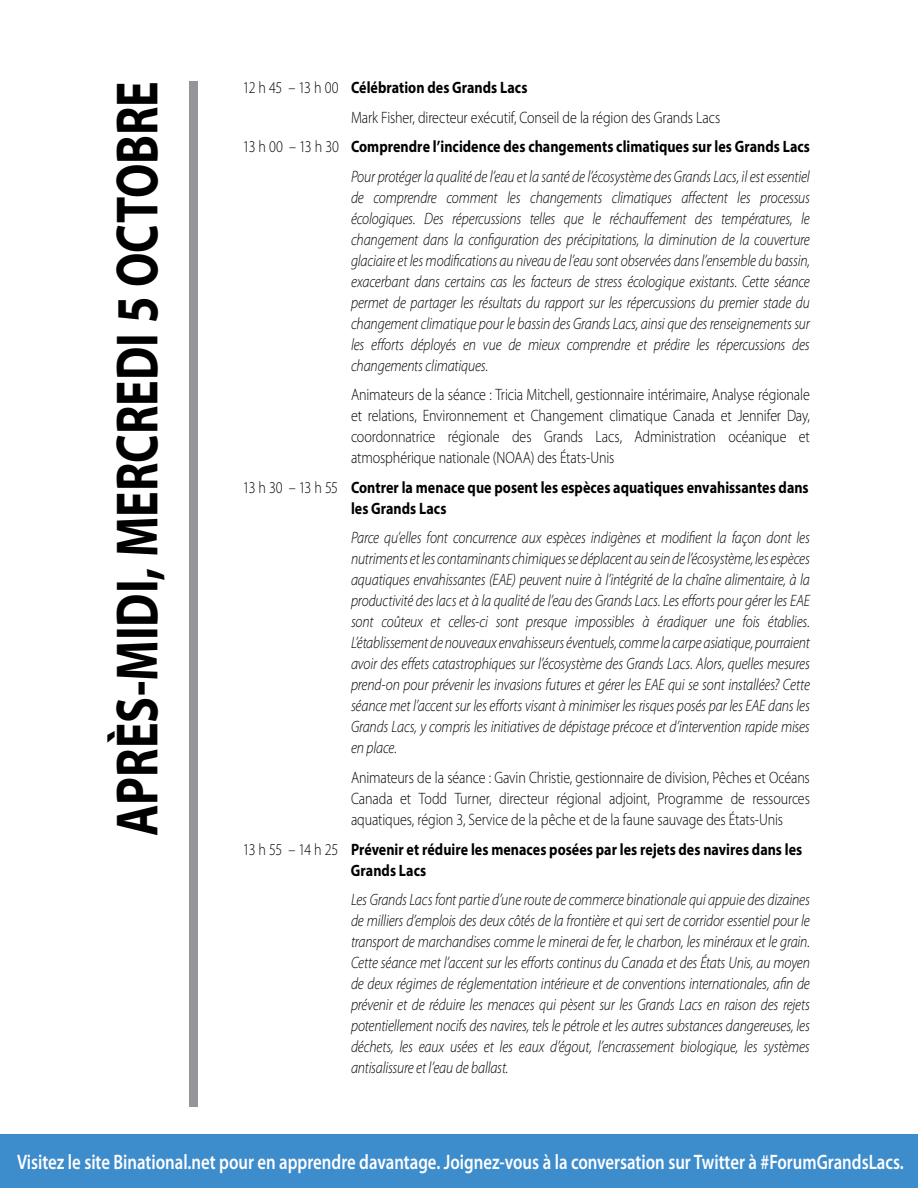
<style>
.page{position:relative;width:918px;height:1188px;background:#fff}
.page>*{position:absolute;margin:0;border:0;box-sizing:border-box;transform-origin:0 0}
.t1{font:700 60px "Myriad Pro";color:#000;scale:.8 1}
.t2{font:600 21px "Myriad Pro";color:#fff;scale:.8 1}
.t3{font:italic 300 16.5px/21px "Myriad Pro";letter-spacing:-.01em;color:#000;text-align:justify;scale:.85 1}
.t4{font:300 16.5px/21px "Myriad Pro";letter-spacing:-.005em;color:#000;text-align:justify;scale:.85 1}
.t5{font:700 16.5px/21px "Myriad Pro";color:#000;scale:.85 1}
.s1{font-weight:300}
</style>
<div class="page">
<div style="left:0;top:1134px;width:918px;height:54px;background:#3d8ccc"></div>
<div style="left:189px;top:81px;width:9px;height:1026px;background:#939598"></div>
<h1 class="t1" style="left:98px;top:836px;width:946px;rotate:-90deg">APRÈS-MIDI, MERCREDI 5 OCTOBRE</h1>
<p class="t5" style="left:243px;top:77px;width:336px"><span class="s1">12 h 45 – 13 h 00</span> Célébration des Grands Lacs</p>
<p class="t4" style="left:351px;top:107px;width:436px">Mark Fisher, directeur exécutif, Conseil de la région des Grands Lacs</p>
<p class="t5" style="left:243px;top:136px;width:669px"><span class="s1">13 h 00 – 13 h 30</span> Comprendre l’incidence des changements climatiques sur les Grands Lacs</p>
<p class="t3" style="left:351px;top:166px;width:541px">Pour protéger la qualité de l’eau et la santé de l’écosystème des Grands Lacs, il est essentiel</p>
<p class="t3" style="left:351px;top:187px;width:541px">de comprendre comment les changements climatiques affectent les processus écologiques. Des répercussions telles que le réchauffement des températures, le changement dans la configuration des précipitations, la diminution de la couverture glaciaire et les modifications au niveau de l’eau sont observées dans l’ensemble du bassin, exacerbant dans certains cas les facteurs de stress écologique existants. Cette séance permet de partager les résultats du rapport sur les répercussions du premier stade du changement climatique pour le bassin des Grands Lacs, ainsi que des renseignements sur les efforts déployés en vue de mieux comprendre et prédire les répercussions des changements climatiques.</p>
<p class="t4" style="left:351px;top:384px;width:541px">Animateurs de la séance : Tricia Mitchell, gestionnaire intérimaire, Analyse régionale et relations, Environnement et Changement climatique Canada et Jennifer Day, coordonnatrice régionale des Grands Lacs, Administration océanique et atmosphérique nationale (NOAA) des États-Unis</p>
<p class="t5" style="left:351px;top:476px;width:540px;text-indent:-108px"><span class="s1">13 h 30 – 13 h 55</span> Contrer la menace que posent les espèces aquatiques envahissantes dans les Grands Lacs</p>
<p class="t3" style="left:351px;top:527px;width:541px">Parce qu’elles font concurrence aux espèces indigènes et modifient la façon dont les nutriments et les contaminants chimiques se déplacent au sein de l’écosystème, les espèces aquatiques envahissantes (EAE) peuvent nuire à l’intégrité de la chaîne alimentaire, à la productivité des lacs et à la qualité de l’eau des Grands Lacs. Les efforts pour gérer les EAE sont coûteux et celles-ci sont presque impossibles à éradiquer une fois établies.<br>L’établissement de nouveaux envahisseurs éventuels, comme la carpe asiatique, pourraient avoir des effets catastrophiques sur l’écosystème des Grands Lacs. Alors, quelles mesures prend-on pour prévenir les invasions futures et gérer les EAE qui se sont installées? Cette séance met l’accent sur les efforts visant à minimiser les risques posés par les EAE dans les Grands Lacs, y compris les initiatives de dépistage précoce et d’intervention rapide mises en place.</p>
<p class="t4" style="left:351px;top:767px;width:541px">Animateurs de la séance : Gavin Christie, gestionnaire de division, Pêches et Océans Canada et Todd Turner, directeur régional adjoint, Programme de ressources aquatiques, région 3, Service de la pêche et de la faune sauvage des États-Unis</p>
<p class="t5" style="left:351px;top:838px;width:533px;text-indent:-108px"><span class="s1">13 h 55 – 14 h 25</span> Prévenir et réduire les menaces posées par les rejets des navires dans les<br>Grands Lacs</p>
<p class="t3" style="left:351px;top:889px;width:541px">Les Grands Lacs font partie d’une route de commerce binationale qui appuie des dizaines de milliers d’emplois des deux côtés de la frontière et qui sert de corridor essentiel pour le transport de marchandises comme le minerai de fer, le charbon, les minéraux et le grain.<br>Cette séance met l’accent sur les efforts continus du Canada et des États Unis, au moyen de deux régimes de réglementation intérieure et de conventions internationales, afin de prévenir et de réduire les menaces qui pèsent sur les Grands Lacs en raison des rejets potentiellement nocifs des navires, tels le pétrole et les autres substances dangereuses, les déchets, les eaux usées et les eaux d’égout, l’encrassement biologique, les systèmes antisalissure et l’eau de ballast.</p>
<p class="t2" style="left:17px;top:1148px;width:1110px">Visitez le site Binational.net pour en apprendre davantage. Joignez-vous à la conversation sur Twitter à #ForumGrandsLacs.</p>
</div>
